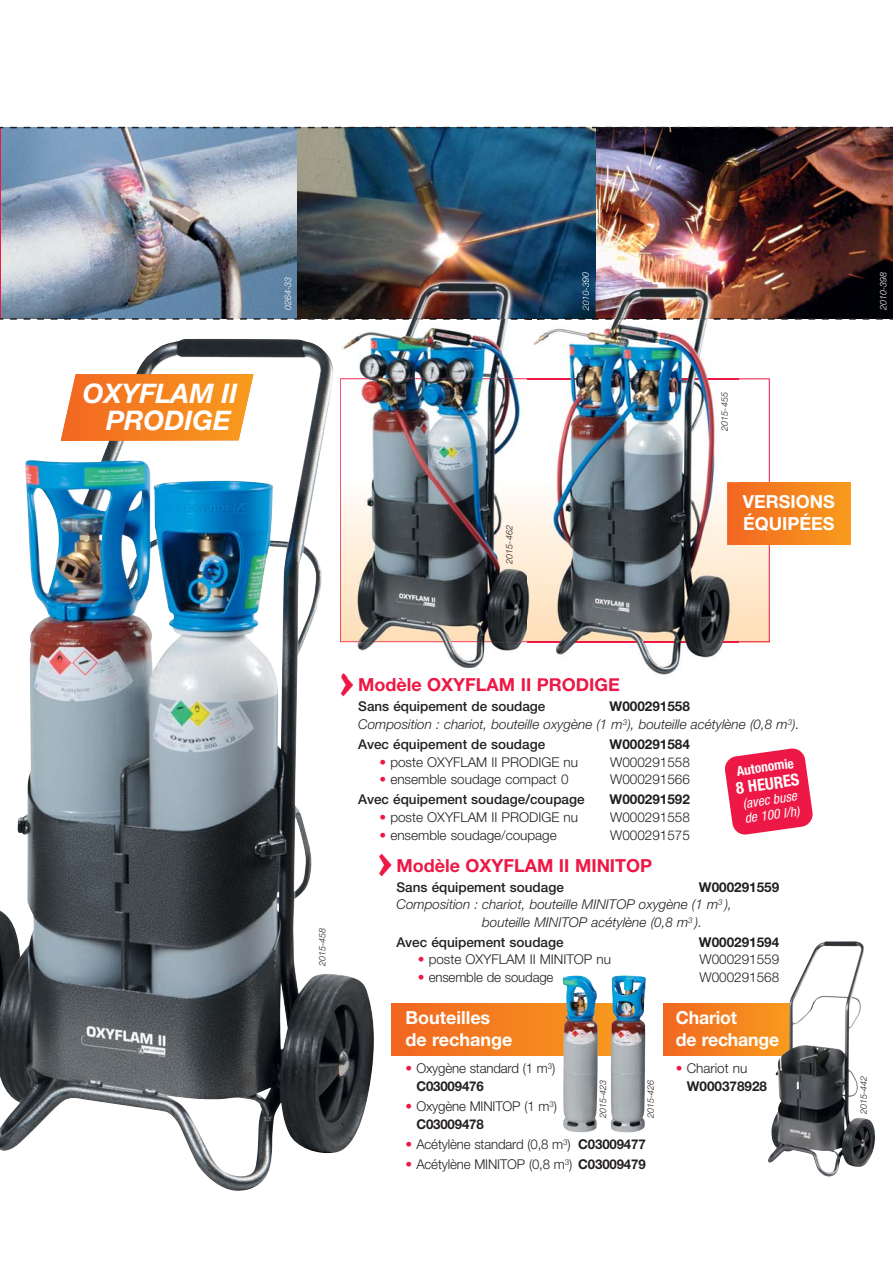
<style>
.page{position:relative;width:893px;height:1263px;background:#fff}
.page>*{position:absolute;margin:0;border:0;box-sizing:border-box;transform-origin:0 0}
.t1{font:42.3px "Mini Pics Directional AA";color:#ed1846}
.t2{font:italic 700 27px/27px "Helvetica Neue";color:#fff;text-align:right}
.t3{font:700 18px/22.5px "Helvetica Neue";color:#fff}
.t4{font:700 18px "Helvetica Neue";color:#ed1846}
.t5{font:700 condensed 16.5px "Helvetica Neue";color:#fff}
.t6{font:300 13.5px/18px "Helvetica Neue";color:#231f20}
.t7{font:italic 300 13.5px/17.7px "Helvetica Neue";color:#231f20}
.t8{font:500 13.5px "Helvetica Neue";color:#231f20}
.t9{font:700 13.5px/18px "Helvetica Neue";color:#231f20}
.t10{font:italic condensed 13.5px/15px "Helvetica Neue";color:#fff}
.t11{font:700 condensed 13.5px "Helvetica Neue";color:#fff}
.t12{font:italic 300 9px "Helvetica Neue";color:#231f20}
.t13{font:italic 300 9px "Helvetica Neue";color:#fff}
.s1{font-weight:700;font-style:normal}
.s2{color:#ed1846}
.s3{font-weight:700}
.s4{font-weight:300;color:#ed1846}
.s5{font-weight:300}
</style>
<div class="page">
<img style="left:0;top:126px;width:893px;height:1065px">
<h2 class="t2" style="left:83px;top:382px;width:156px">OXYFLAM II<br>PRODIGE</h2>
<p class="t13" style="left:285px;top:310px;width:35px;rotate:-90deg">0264-33</p>
<p class="t13" style="left:880px;top:310px;width:40px;rotate:-90deg">2010-398</p>
<p class="t12" style="left:506px;top:564px;width:40px;rotate:-90deg">2015-462</p>
<p class="t12" style="left:721px;top:431px;width:40px;rotate:-90deg">2015-455</p>
<h3 class="t3" style="left:743px;top:492px;width:93px;line-height:21.6px">VERSIONS<br>ÉQUIPÉES</h3>
<p class="t12" style="left:319px;top:966px;width:40px;rotate:-90deg">2015-458</p>
<h1 class="t1" style="left:336px;top:662px;width:24px">Z</h1>
<h3 class="t4" style="left:358px;top:678px;width:263px">Modèle OXYFLAM II PRODIGE</h3>
<p class="t8" style="left:358px;top:702px;width:189px">Sans équipement de soudage</p>
<p class="t7" style="left:358px;top:699px;width:443px;text-indent:251px"><span class="s1">W000291558<br></span>Composition : chariot, bouteille oxygène (1 m<sup>3</sup>), bouteille acétylène (0,8 m<sup>3</sup>).</p>
<p class="t8" style="left:358px;top:739px;width:188px">Avec équipement de soudage</p>
<p class="t9" style="left:610px;top:736px;width:82px">W000291584</p>
<p class="t6" style="left:379px;top:754px;width:200px"><span class="s2">•</span> poste OXYFLAM II PRODIGE nu</p>
<p class="t6" style="left:610px;top:754px;width:81px">W000291558</p>
<p class="t6" style="left:379px;top:772px;width:191px"><span class="s2">•</span> ensemble soudage compact 0</p>
<p class="t6" style="left:610px;top:772px;width:81px">W000291566</p>
<p class="t8" style="left:358px;top:795px;width:228px">Avec équipement soudage/coupage</p>
<p class="t9" style="left:610px;top:792px;width:82px">W000291592</p>
<p class="t6" style="left:379px;top:809px;width:200px"><span class="s2">•</span> poste OXYFLAM II PRODIGE nu</p>
<p class="t6" style="left:610px;top:809px;width:81px">W000291558</p>
<p class="t6" style="left:379px;top:827px;width:179px"><span class="s2">•</span> ensemble soudage/coupage</p>
<p class="t6" style="left:610px;top:827px;width:81px">W000291575</p>
<h3 class="t4" style="left:396px;top:859px;width:257px">Modèle OXYFLAM II MINITOP</h3>
<p class="t8" style="left:396px;top:882px;width:169px">Sans équipement soudage</p>
<p class="t9" style="left:699px;top:879px;width:82px">W000291559</p>
<p class="t7" style="left:396px;top:897px;width:337px">Composition : chariot, bouteille MINITOP oxygène (1 m<sup>3</sup> ),</p>
<p class="t7" style="left:482px;top:914px;width:221px">bouteille MINITOP acétylène (0,8 m<sup>3</sup> ).</p>
<p class="t8" style="left:396px;top:937px;width:169px">Avec équipement soudage</p>
<p class="t9" style="left:699px;top:934px;width:82px">W000291594</p>
<p class="t6" style="left:418px;top:952px;width:195px"><span class="s2">•</span> poste OXYFLAM II MINITOP nu</p>
<p class="t6" style="left:699px;top:952px;width:81px">W000291559</p>
<p class="t6" style="left:418px;top:969px;width:137px"><span class="s2">•</span> ensemble de soudage</p>
<p class="t6" style="left:699px;top:969px;width:81px">W000291568</p>
<p class="t11" style="left:736px;top:766px;width:59px;rotate:-8deg">Autonomie</p>
<p class="t5" style="left:735px;top:782px;width:65px;rotate:-8deg">8 HEURES</p>
<p class="t10" style="left:742px;top:797px;width:57px;rotate:-8deg">(avec buse de 100 l/h)</p>
<h1 class="t1" style="left:374px;top:843px;width:24px">Z</h1>
<h3 class="t3" style="left:405px;top:1008px;width:109px">Bouteilles de rechange</h3>
<p class="t6" style="left:416px;top:1060px;width:140px;text-indent:-11px"><span class="s2">•</span> Oxygène standard (1 m<sup>3</sup>)<br><span class="s3">C03009476</span></p>
<p class="t6" style="left:416px;top:1098px;width:142px;text-indent:-11px"><span class="s2">•</span> Oxygène MINITOP (1 m<sup>3</sup>)<br><span class="s3">C03009478</span></p>
<p class="t6" style="left:405px;top:1136px;width:242px"><span class="s2">•</span> Acétylène standard (0,8 m<sup>3</sup>) <span class="s3">C03009477</span></p>
<p class="t6" style="left:405px;top:1157px;width:242px"><span class="s2">•</span> Acétylène MINITOP (0,8 m<sup>3</sup>) <span class="s3">C03009479</span></p>
<p class="t12" style="left:600px;top:1118px;width:40px;rotate:-90deg">2015-423</p>
<p class="t12" style="left:647px;top:1118px;width:40px;rotate:-90deg">2015-426</p>
<h3 class="t3" style="left:676px;top:1008px;width:105px">Chariot<br>de rechange</h3>
<p class="t9" style="left:687px;top:1060px;width:82px;text-indent:-11px"><span class="s4">•</span> <span class="s5">Chariot nu<br></span>W000378928</p>
<p class="t12" style="left:860px;top:1114px;width:40px;rotate:-90deg">2015-442</p>
</div>
